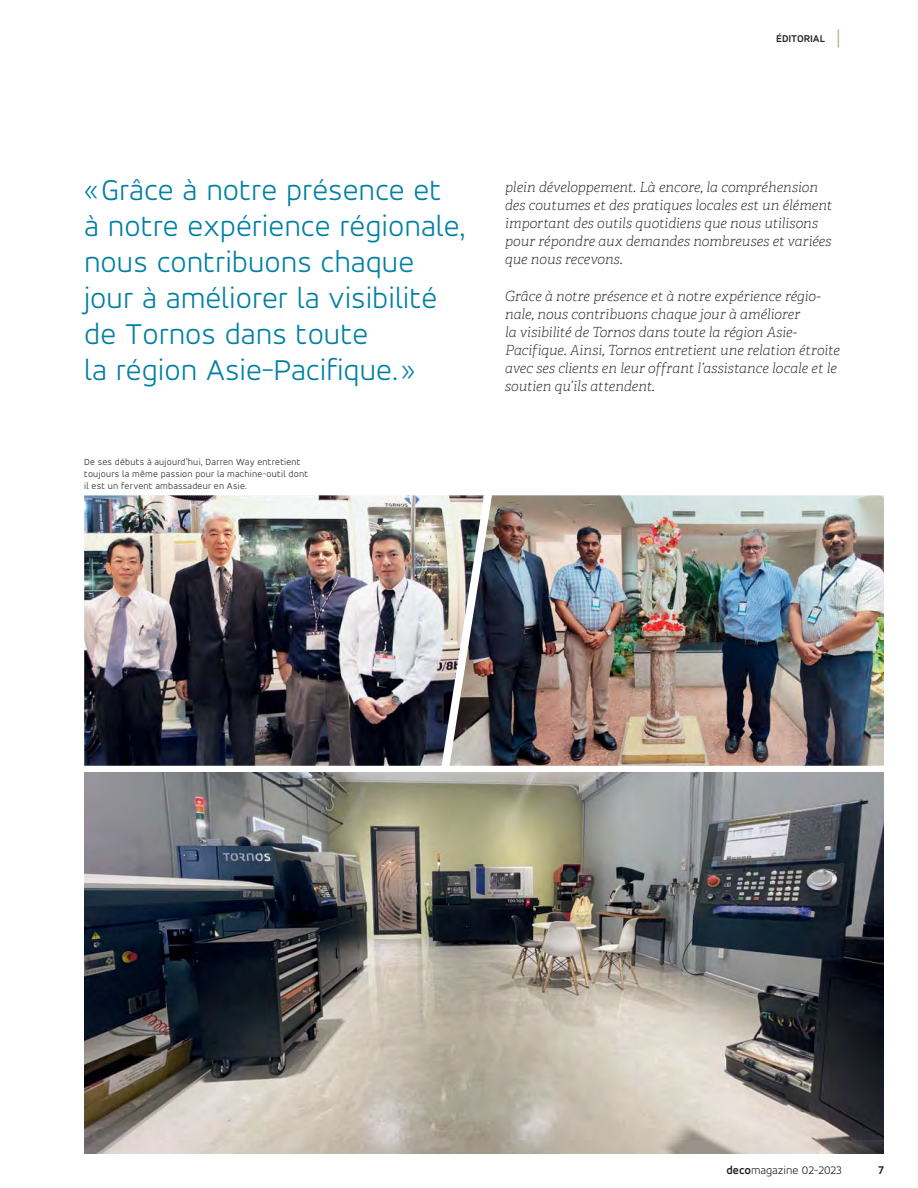
<style>
.page{position:relative;width:918px;height:1188px;background:#fff}
.page>*{position:absolute;margin:0;border:0;box-sizing:border-box;transform-origin:0 0}
.t1{font:300 31.5px/36px "Tornos Accord Alt";color:#007fa4}
.t2{font:italic 100 13.95px/18.1px "Adelle";color:#231f20}
.t3{font:300 12px "Tornos Accord Alt";color:#231f20}
.t4{font:700 12px "Tornos Accord Alt";color:#231f20}
.t5{font:700 10.5px "Tornos Accord Alt";letter-spacing:-.01em;color:#231f20}
.t6{font:300 9.75px/12px "Tornos Accord Alt";letter-spacing:.025em;color:#231f20}
.s1{font-family:"DIN Pro";font-weight:300;font-size:21px;color:#aaa869}
.s2{font-weight:700}
</style>
<div class="page">
<img style="left:84px;top:495px;width:366px;height:271px">
<img style="left:450px;top:495px;width:434px;height:271px">
<img style="left:84px;top:773px;width:800px;height:381px">
<p class="t5" style="left:776px;top:33px;width:67px">ÉDITORIAL <span class="s1">|</span></p>
<h1 class="t1" style="left:84px;top:175px;width:383px">« Grâce à notre présence et<br>à notre expérience régionale, nous contribuons chaque jour à améliorer la visibilité de Tornos dans toute<br>la région Asie-Pacifique. »</h1>
<p class="t6" style="left:84px;top:457px;width:226px">De ses débuts à aujourd’hui, Darren Way entretient toujours la même passion pour la machine-outil dont il est un fervent ambassadeur en Asie.</p>
<p class="t2" style="left:505px;top:179px;width:329px">plein développement. Là encore, la compréhension des coutumes et des pratiques locales est un élément important des outils quotidiens que nous utilisons pour répondre aux demandes nombreuses et variées que nous recevons.</p>
<p class="t2" style="left:505px;top:288px;width:336px">Grâce à notre présence et à notre expérience régio&shy;nale, nous contribuons chaque jour à améliorer<br>la visibilité de Tornos dans toute la région Asie-Pacifique. Ainsi, Tornos entretient une relation étroite avec ses clients en leur offrant l’assistance locale et le soutien qu’ils attendent.</p>
<p class="t3" style="left:726px;top:1166px;width:117px"><span class="s2">deco</span>magazine 02-2023</p>
<p class="t4" style="left:878px;top:1165px;width:7px">7</p>
</div>
